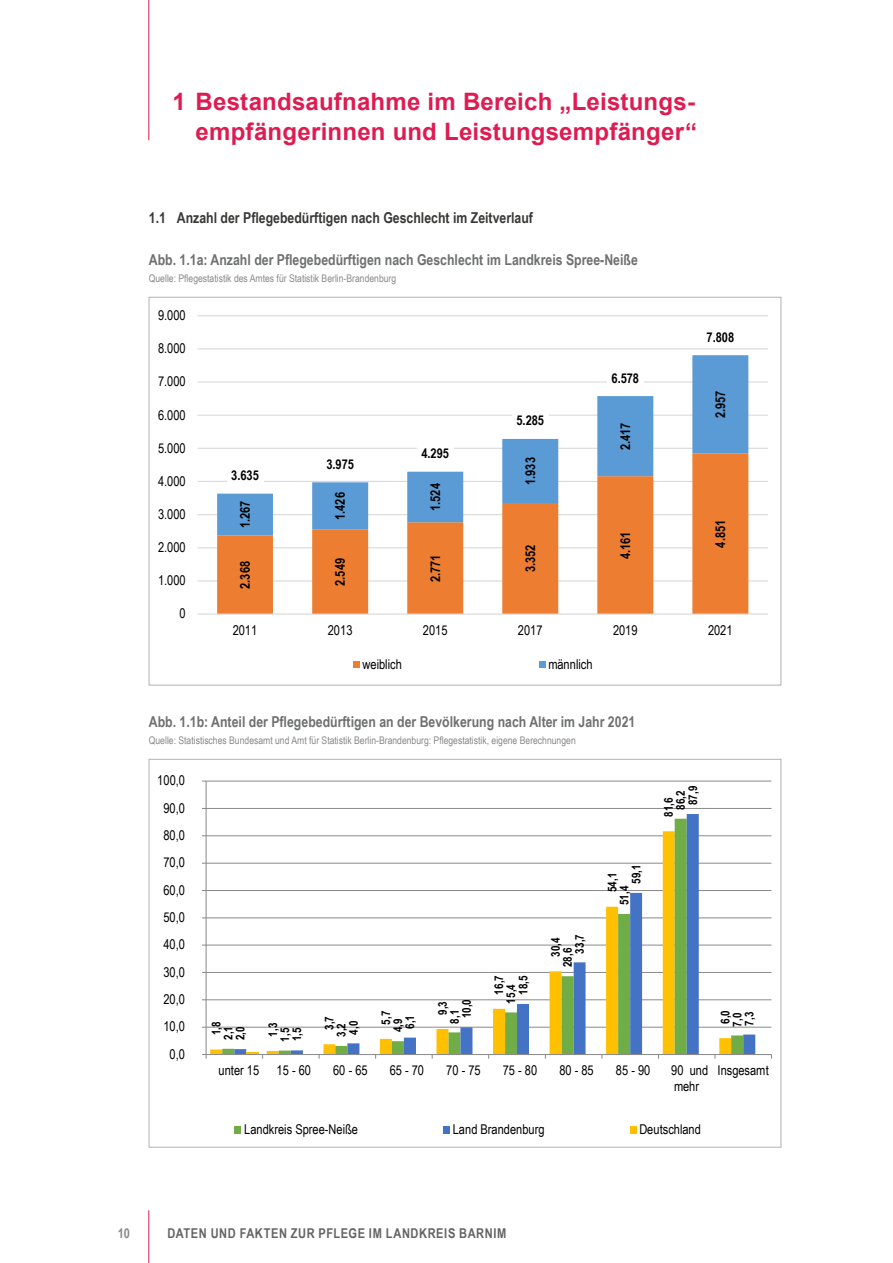
<style>
.page{position:relative;width:893px;height:1263px;background:#fff}
.page>*{position:absolute;margin:0;border:0;box-sizing:border-box;transform-origin:0 0}
.t1{font:700 24px/30px "Arial";letter-spacing:.01em;color:#df1c52;text-align:right}
.Abbildung_H{font:700 15px "Arial Narrow";color:#6f7070}
.t2{font:700 15px "Arial Narrow";color:#383937}
.t3{font:13.5px/15.5px "Arial Narrow";letter-spacing:-.005em;color:#000}
.t4{font:700 13.5px "Arial Narrow";letter-spacing:-.005em;color:#000}
.t5{font:700 13.5px "Arial Narrow";letter-spacing:.04em;color:#626463}
.t6{font:700 13.5px "Arial Narrow";color:#878988}
.t7{font:700 12px "Arial Narrow";letter-spacing:.005em;color:#000}
.Quellenangabe{font:10.5px "Arial Narrow";color:#878988}
</style>
<div class="page">
<hr style="left:148px;top:1210px;width:1px;height:53px;background:#df1c52">
<hr style="left:206px;top:1027px;width:565px;height:1px;background:#898989">
<hr style="left:206px;top:999px;width:565px;height:1px;background:#898989">
<hr style="left:206px;top:972px;width:565px;height:1px;background:#898989">
<hr style="left:206px;top:945px;width:565px;height:1px;background:#898989">
<hr style="left:206px;top:917px;width:565px;height:1px;background:#898989">
<hr style="left:206px;top:890px;width:565px;height:1px;background:#898989">
<hr style="left:206px;top:863px;width:565px;height:1px;background:#898989">
<hr style="left:206px;top:835px;width:565px;height:1px;background:#898989">
<hr style="left:206px;top:808px;width:565px;height:1px;background:#898989">
<hr style="left:206px;top:781px;width:565px;height:1px;background:#898989">
<svg style="left:234px;top:814px;width:521px;height:240px"></svg>
<hr style="left:206px;top:781px;width:1px;height:273px;background:#898989">
<hr style="left:206px;top:1054px;width:565px;height:1px;background:#898989">
<svg style="left:202px;top:1054px;width:5px;height:5px"></svg>
<svg style="left:246px;top:1052px;width:17px;height:7px"></svg>
<div style="left:234px;top:1126px;width:7px;height:7px;background:#70ad47"></div>
<div style="left:443px;top:1126px;width:7px;height:7px;background:#4472c4"></div>
<div style="left:630px;top:1126px;width:6px;height:7px;background:#ffc000"></div>
<hr style="left:198px;top:580px;width:570px;height:1px;background:#d9d9d9">
<hr style="left:198px;top:547px;width:570px;height:1px;background:#d9d9d9">
<hr style="left:198px;top:514px;width:570px;height:1px;background:#d9d9d9">
<hr style="left:198px;top:481px;width:570px;height:1px;background:#d9d9d9">
<hr style="left:198px;top:448px;width:570px;height:1px;background:#d9d9d9">
<hr style="left:198px;top:415px;width:570px;height:1px;background:#d9d9d9">
<hr style="left:198px;top:381px;width:570px;height:2px;background:#d9d9d9">
<hr style="left:198px;top:348px;width:570px;height:1px;background:#d9d9d9">
<hr style="left:198px;top:315px;width:570px;height:1px;background:#d9d9d9">
<svg style="left:217px;top:536px;width:531px;height:77px;fill:#ed7d31"></svg>
<svg style="left:217px;top:355px;width:531px;height:181px"></svg>
<hr style="left:198px;top:613px;width:570px;height:2px;background:#d9d9d9">
<div style="left:227px;top:465px;width:36px;height:20px;background:#fff"></div>
<div style="left:322px;top:454px;width:36px;height:20px;background:#fff"></div>
<div style="left:417px;top:443px;width:36px;height:20px;background:#fff"></div>
<div style="left:512px;top:411px;width:37px;height:20px;background:#fff"></div>
<div style="left:607px;top:368px;width:37px;height:20px;background:#fff"></div>
<div style="left:353px;top:661px;width:7px;height:7px;background:#ed7d31"></div>
<div style="left:539px;top:661px;width:6px;height:7px;background:#5b9bd5"></div>
<hr style="left:148px;top:0;width:1px;height:140px;background:#df1c52">
<p class="t1" style="left:173px;top:87px;width:526px">1 Bestandsaufnahme im Bereich „Leistungs&shy;empfängerinnen und Leistungsempfänger“</p>
<p class="t2" style="left:149px;top:207px;width:386px">1.1 Anzahl der Pflegebedürftigen nach Geschlecht im Zeitverlauf</p>
<p class="Abbildung_H" style="left:149px;top:249px;width:490px">Abb. 1.1a: Anzahl der Pflegebedürftigen nach Geschlecht im Landkreis Spree-Neiße</p>
<p class="Quellenangabe" style="left:149px;top:271px;width:249px">Quelle: Pflegestatistik des Amtes für Statistik Berlin-Brandenburg</p>
<p class="t3" style="left:158px;top:307px;width:29px">9.000</p>
<p class="t3" style="left:158px;top:340px;width:29px">8.000</p>
<p class="t3" style="left:158px;top:373px;width:29px">7.000</p>
<p class="t3" style="left:158px;top:407px;width:29px">6.000</p>
<p class="t3" style="left:158px;top:440px;width:29px">5.000</p>
<p class="t3" style="left:158px;top:473px;width:29px">4.000</p>
<p class="t3" style="left:158px;top:506px;width:29px">3.000</p>
<p class="t3" style="left:158px;top:539px;width:29px">2.000</p>
<p class="t3" style="left:158px;top:572px;width:29px">1.000</p>
<p class="t3" style="left:180px;top:605px;width:8px">0</p>
<p class="t4" style="left:231px;top:465px;width:29px">3.635</p>
<p class="t4" style="left:326px;top:454px;width:29px">3.975</p>
<p class="t4" style="left:421px;top:443px;width:29px">4.295</p>
<p class="t4" style="left:235px;top:528px;width:29px;rotate:-90deg">1.267</p>
<p class="t4" style="left:330px;top:520px;width:29px;rotate:-90deg">1.426</p>
<p class="t4" style="left:425px;top:511px;width:29px;rotate:-90deg">1.524</p>
<p class="t4" style="left:516px;top:410px;width:29px">5.285</p>
<p class="t4" style="left:520px;top:485px;width:29px;rotate:-90deg">1.933</p>
<p class="t4" style="left:235px;top:589px;width:29px;rotate:-90deg">2.368</p>
<p class="t4" style="left:330px;top:586px;width:29px;rotate:-90deg">2.549</p>
<p class="t4" style="left:425px;top:582px;width:29px;rotate:-90deg">2.771</p>
<p class="t4" style="left:520px;top:572px;width:29px;rotate:-90deg">3.352</p>
<p class="t4" style="left:612px;top:368px;width:29px">6.578</p>
<p class="t4" style="left:615px;top:450px;width:29px;rotate:-90deg">2.417</p>
<p class="t4" style="left:707px;top:327px;width:29px">7.808</p>
<p class="t4" style="left:710px;top:418px;width:29px;rotate:-90deg">2.957</p>
<p class="t4" style="left:615px;top:559px;width:29px;rotate:-90deg">4.161</p>
<p class="t4" style="left:710px;top:547px;width:29px;rotate:-90deg">4.851</p>
<p class="t3" style="left:233px;top:622px;width:26px">2011</p>
<p class="t3" style="left:328px;top:622px;width:26px">2013</p>
<p class="t3" style="left:423px;top:622px;width:26px">2015</p>
<p class="t3" style="left:518px;top:622px;width:26px">2017</p>
<p class="t3" style="left:613px;top:622px;width:26px">2019</p>
<p class="t3" style="left:708px;top:622px;width:26px">2021</p>
<p class="t3" style="left:362px;top:656px;width:41px">weiblich</p>
<p class="t3" style="left:548px;top:656px;width:46px">männlich</p>
<p class="Abbildung_H" style="left:149px;top:711px;width:488px">Abb. 1.1b: Anteil der Pflegebedürftigen an der Bevölkerung nach Alter im Jahr 2021</p>
<p class="Quellenangabe" style="left:149px;top:733px;width:428px">Quelle: Statistisches Bundesamt und Amt für Statistik Berlin-Brandenburg: Pflegestatistik, eigene Berechnungen</p>
<p class="t3" style="left:157px;top:772px;width:29px">100,0</p>
<p class="t3" style="left:163px;top:800px;width:23px">90,0</p>
<p class="t3" style="left:163px;top:827px;width:23px">80,0</p>
<p class="t3" style="left:163px;top:854px;width:23px">70,0</p>
<p class="t3" style="left:163px;top:882px;width:23px">60,0</p>
<p class="t3" style="left:163px;top:909px;width:23px">50,0</p>
<p class="t3" style="left:163px;top:936px;width:23px">40,0</p>
<p class="t3" style="left:163px;top:964px;width:23px">30,0</p>
<p class="t3" style="left:163px;top:991px;width:23px">20,0</p>
<p class="t3" style="left:163px;top:1018px;width:23px">10,0</p>
<p class="t3" style="left:170px;top:1046px;width:17px">0,0</p>
<p class="t7" style="left:207px;top:1035px;width:15px;rotate:-90deg">1,8</p>
<p class="t7" style="left:264px;top:1037px;width:15px;rotate:-90deg">1,3</p>
<p class="t7" style="left:320px;top:1030px;width:15px;rotate:-90deg">3,7</p>
<p class="t7" style="left:377px;top:1024px;width:15px;rotate:-90deg">5,7</p>
<p class="t7" style="left:231px;top:1040px;width:15px;rotate:-90deg">2,0</p>
<p class="t7" style="left:288px;top:1041px;width:15px;rotate:-90deg">1,5</p>
<p class="t7" style="left:344px;top:1034px;width:15px;rotate:-90deg">4,0</p>
<p class="t7" style="left:401px;top:1029px;width:15px;rotate:-90deg">6,1</p>
<p class="t7" style="left:219px;top:1040px;width:15px;rotate:-90deg">2,1</p>
<p class="t7" style="left:276px;top:1042px;width:15px;rotate:-90deg">1,5</p>
<p class="t7" style="left:332px;top:1037px;width:15px;rotate:-90deg">3,2</p>
<p class="t7" style="left:389px;top:1032px;width:15px;rotate:-90deg">4,9</p>
<p class="t7" style="left:457px;top:1018px;width:21px;rotate:-90deg">10,0</p>
<p class="t7" style="left:433px;top:1015px;width:15px;rotate:-90deg">9,3</p>
<p class="t7" style="left:445px;top:1024px;width:15px;rotate:-90deg">8,1</p>
<p class="t7" style="left:490px;top:994px;width:21px;rotate:-90deg">16,7</p>
<p class="t7" style="left:514px;top:995px;width:21px;rotate:-90deg">18,5</p>
<p class="t7" style="left:502px;top:1003px;width:21px;rotate:-90deg">15,4</p>
<p class="t7" style="left:571px;top:953px;width:21px;rotate:-90deg">33,7</p>
<p class="t7" style="left:547px;top:957px;width:21px;rotate:-90deg">30,4</p>
<p class="t7" style="left:559px;top:967px;width:21px;rotate:-90deg">28,6</p>
<p class="t7" style="left:627px;top:884px;width:21px;rotate:-90deg">59,1</p>
<p class="t7" style="left:603px;top:892px;width:21px;rotate:-90deg">54,1</p>
<p class="t7" style="left:615px;top:905px;width:21px;rotate:-90deg">51,4</p>
<p class="t7" style="left:684px;top:805px;width:21px;rotate:-90deg">87,9</p>
<p class="t7" style="left:672px;top:810px;width:21px;rotate:-90deg">86,2</p>
<p class="t7" style="left:660px;top:817px;width:21px;rotate:-90deg">81,6</p>
<p class="t7" style="left:716px;top:1024px;width:15px;rotate:-90deg">6,0</p>
<p class="t7" style="left:740px;top:1026px;width:15px;rotate:-90deg">7,3</p>
<p class="t7" style="left:728px;top:1026px;width:15px;rotate:-90deg">7,0</p>
<p class="t3" style="left:219px;top:1062px;width:42px">unter 15</p>
<p class="t3" style="left:277px;top:1062px;width:36px">15 - 60</p>
<p class="t3" style="left:333px;top:1062px;width:36px">60 - 65</p>
<p class="t3" style="left:390px;top:1062px;width:36px">65 - 70</p>
<p class="t3" style="left:446px;top:1062px;width:36px">70 - 75</p>
<p class="t3" style="left:503px;top:1062px;width:36px">75 - 80</p>
<p class="t3" style="left:559px;top:1062px;width:36px">80 - 85</p>
<p class="t3" style="left:616px;top:1062px;width:36px">85 - 90</p>
<p class="t3" style="left:671px;top:1062px;width:38px">90 und mehr</p>
<p class="t3" style="left:718px;top:1062px;width:53px">Insgesamt</p>
<p class="t3" style="left:244px;top:1121px;width:115px">Landkreis Spree-Neiße</p>
<p class="t3" style="left:453px;top:1121px;width:93px">Land Brandenburg</p>
<p class="t3" style="left:639px;top:1121px;width:63px">Deutschland</p>
<p class="t6" style="left:118px;top:1223px;width:14px">10</p>
<p class="t5" style="left:168px;top:1223px;width:340px">DATEN UND FAKTEN ZUR PFLEGE IM LANDKREIS BARNIM</p>
</div>
